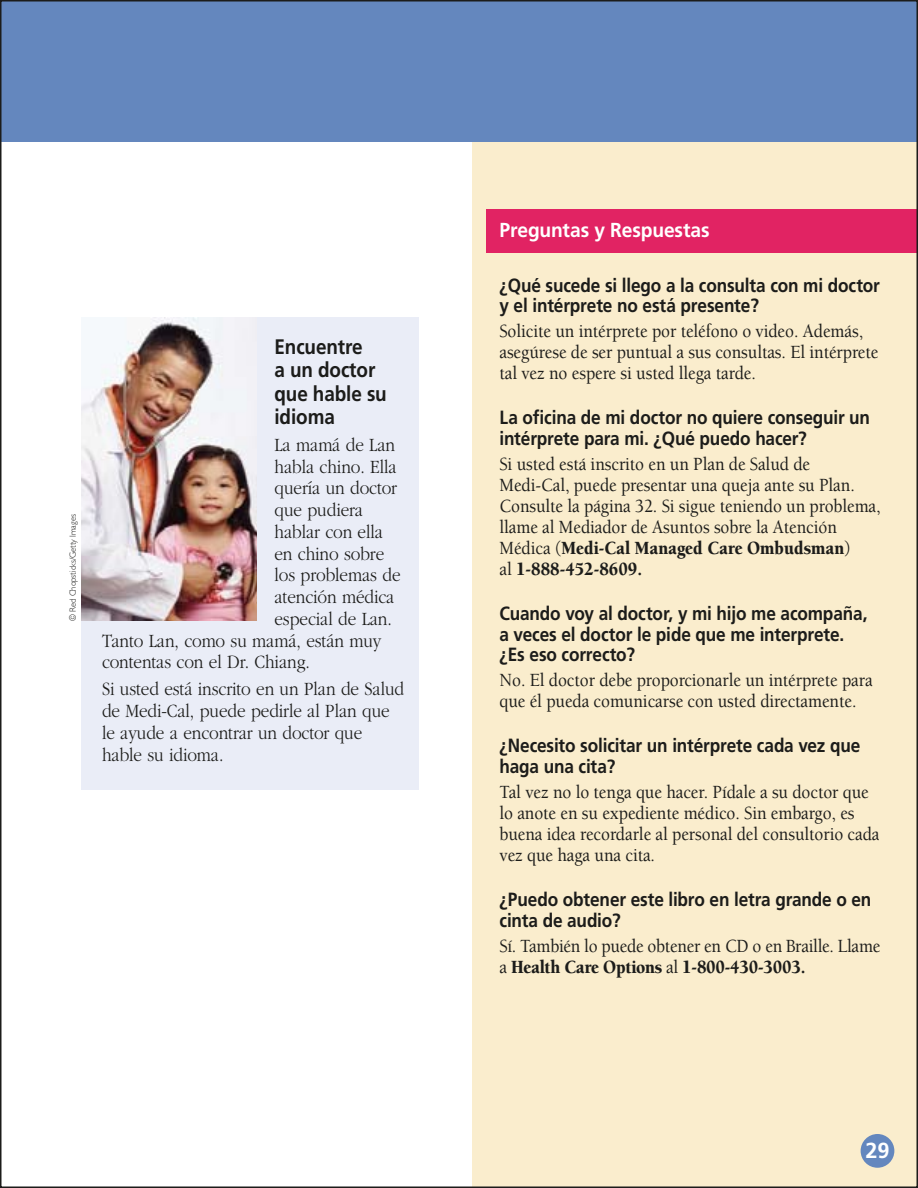
<style>
.page{position:relative;width:918px;height:1188px;background:#fff}
.page>*{position:absolute;margin:0;border:0;box-sizing:border-box;transform-origin:0 0}
.t1{font:700 21.75px "Frutiger";color:#fff}
.t2{font:700 21px/23.2px "Frutiger";letter-spacing:-.005em;color:#1c1c1a;scale:.9 1}
.t3{font:700 20.25px "Frutiger";letter-spacing:-.005em;color:#fff;scale:.95 1}
.t4{font:300 19.5px/21.8px "Garamond";letter-spacing:-.005em;color:#1c1c1a;scale:.88 1}
.t5{font:500 19.2px/21px "Berkeley";letter-spacing:-.005em;color:#1c1c1a;scale:.9 1}
.t6{font:700 19.2px/20.5px "Frutiger";letter-spacing:-.005em;color:#1c1c1a;scale:.9 1}
.t7{font:300 9px "Gill Sans";letter-spacing:-.005em;color:#1c1c1a;scale:.95 1}
.s1{font-weight:900}
</style>
<div class="page">
<div style="left:472px;top:122px;width:446px;height:1066px;background:#faedcd"></div>
<div style="left:0;top:0;width:918px;height:142px;background:#6487be"></div>
<div style="left:81px;top:317px;width:337px;height:473px;background:#eaedf7"></div>
<img style="left:81px;top:317px;width:175px;height:304px">
<div style="left:486px;top:209px;width:432px;height:43px;background:#e12363"></div>
<div style="left:861px;top:1134px;width:33px;height:34px;background:#6487be;border-radius:50%"></div>
<p class="t7" style="left:70px;top:621px;width:114px;rotate:-90deg">© Red Chopsticks/Getty Images</p>
<p class="t2" style="left:274px;top:337px;width:126px">Encuentre<br>a un doctor que hable su idioma</p>
<p class="t4" style="left:274px;top:435px;width:139px">La mamá de Lan</p>
<p class="t4" style="left:274px;top:457px;width:140px">habla chino. Ella</p>
<p class="t4" style="left:274px;top:479px;width:141px">quería un doctor</p>
<p class="t4" style="left:274px;top:501px;width:102px">que pudiera</p>
<p class="t4" style="left:274px;top:522px;width:125px">hablar con ella</p>
<p class="t4" style="left:274px;top:544px;width:126px">en chino sobre</p>
<p class="t4" style="left:274px;top:566px;width:145px">los problemas de</p>
<p class="t4" style="left:274px;top:588px;width:138px">atención médica</p>
<p class="t4" style="left:274px;top:609px;width:135px">especial de Lan.</p>
<p class="t4" style="left:102px;top:631px;width:319px">Tanto Lan, como su mamá, están muy</p>
<p class="t4" style="left:102px;top:653px;width:238px">contentas con el Dr. Chiang.</p>
<p class="t4" style="left:102px;top:680px;width:345px">Si usted está inscrito en un Plan de Salud de Medi-Cal, puede pedirle al Plan que le ayude a encontrar un doctor que hable su idioma.</p>
<p class="t3" style="left:500px;top:221px;width:223px">Preguntas y Respuestas</p>
<p class="t6" style="left:500px;top:276px;width:424px">¿Qué sucede si llego a la consulta con mi doctor y el intérprete no está presente?</p>
<p class="t5" style="left:500px;top:322px;width:423px">Solicite un intérprete por teléfono o video. Además, asegúrese de ser puntual a sus consultas. El intérprete tal vez no espere si usted llega tarde.</p>
<p class="t6" style="left:500px;top:409px;width:413px">La oficina de mi doctor no quiere conseguir un intérprete para mi. ¿Qué puedo hacer?</p>
<p class="t5" style="left:500px;top:455px;width:425px">Si usted está inscrito en un Plan de Salud de Medi-Cal, puede presentar una queja ante su Plan.<br>Consulte la página 32. Si sigue teniendo un problema, llame al Mediador de Asuntos sobre la Atención Médica (<span class="s1">Medi-Cal Managed Care Ombudsman</span>)<br>al <span class="s1">1-888-452-8609.</span></p>
<p class="t6" style="left:500px;top:605px;width:410px">Cuando voy al doctor, y mi hijo me acompaña, a veces el doctor le pide que me interprete. ¿Es eso correcto?</p>
<p class="t5" style="left:500px;top:671px;width:416px">No. El doctor debe proporcionarle un intérprete para que él pueda comunicarse con usted directamente.</p>
<p class="t6" style="left:500px;top:737px;width:402px">¿Necesito solicitar un intérprete cada vez que haga una cita?</p>
<p class="t5" style="left:500px;top:783px;width:424px">Tal vez no lo tenga que hacer. Pídale a su doctor que lo anote en su expediente médico. Sin embargo, es buena idea recordarle al personal del consultorio cada vez que haga una cita.</p>
<p class="t6" style="left:500px;top:891px;width:415px">¿Puedo obtener este libro en letra grande o en cinta de audio?</p>
<p class="t5" style="left:500px;top:937px;width:425px">Sí. También lo puede obtener en CD o en Braille. Llame a <span class="s1">Health Care Options</span> al <span class="s1">1-800-430-3003.</span></p>
<p class="t1" style="left:865px;top:1142px;width:26px">29</p>
</div>
